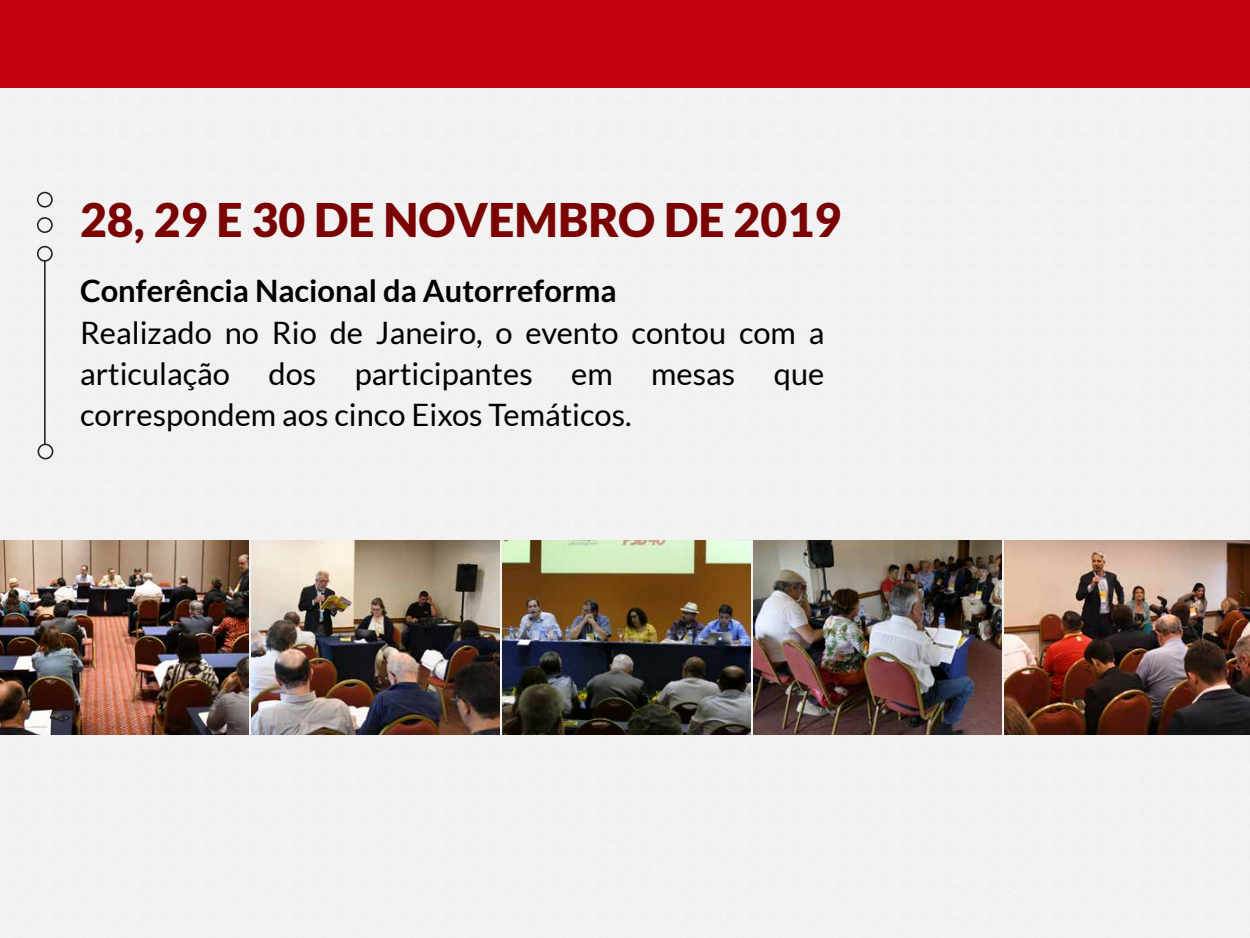
<style>
.page{position:relative;width:1250px;height:938px;background:#fff}
.page>*{position:absolute;margin:0;border:0;box-sizing:border-box;transform-origin:0 0}
.t1{font:900 46.38px "Lato";color:#7a0404}
.t2{font:30.88px/41.1px "Lato";color:#000;text-align:justify}
.t3{font:700 30.88px "Lato";color:#000}
</style>
<div class="page">
<div style="left:0;top:87px;width:1250px;height:851px;background:#f2f2f2"></div>
<div style="left:0;top:0;width:1250px;height:87px;background:#c6000c"></div>
<div style="left:37px;top:246px;width:16px;height:16px;border:2px solid #1d262d;border-radius:50%"></div>
<div style="left:37px;top:217px;width:16px;height:16px;border:2px solid #1d262d;border-radius:50%"></div>
<div style="left:37px;top:192px;width:16px;height:15px;border:2px solid #1d262d;border-radius:50%"></div>
<hr style="left:44px;top:261px;width:2px;height:183px;background:#1d262d">
<div style="left:38px;top:443px;width:15px;height:16px;border:2px solid #1d262d;border-radius:50%"></div>
<img style="left:0;top:540px;width:248px;height:194px">
<img style="left:251px;top:540px;width:248px;height:194px">
<img style="left:502px;top:540px;width:248px;height:194px">
<img style="left:753px;top:540px;width:248px;height:194px">
<img style="left:1004px;top:540px;width:246px;height:194px">
<h1 class="t1" style="left:80px;top:193px;width:762px">28, 29 E 30 DE NOVEMBRO DE 2019</h1>
<p class="t3" style="left:80px;top:273px;width:538px">Conferência Nacional da Autorreforma</p>
<p class="t2" style="left:80px;top:312px;width:746px">Realizado no Rio de Janeiro, o evento contou com a articulação dos participantes em mesas que correspondem aos cinco Eixos Temáticos.</p>
</div>
